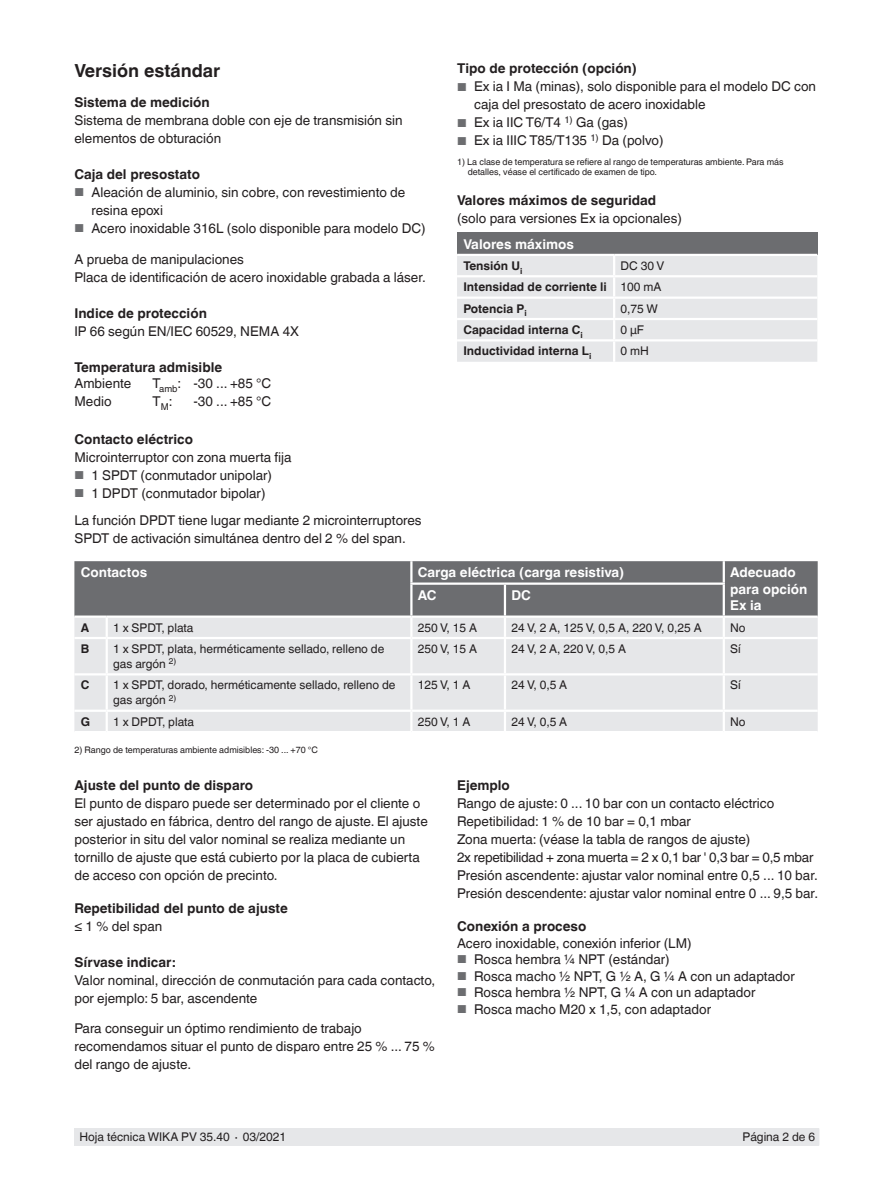
<style>
.page{position:relative;width:893px;height:1188px;background:#fff}
.page>*{position:absolute;margin:0;border:0;box-sizing:border-box;transform-origin:0 0}
.t1{font:700 18px "Helvetica World";color:#231f20}
.t2{font:13.5px/18px "Helvetica World";color:#231f20}
.t3{font:700 13.5px "Helvetica World";color:#231f20}
.t4{font:700 13.5px/16.5px "Helvetica World";color:#fff}
.t5{font:12px/15px "Helvetica World";color:#231f20}
.t6{font:700 12px/21.3px "Helvetica World";color:#231f20}
.t7{font:9px/10.5px "Helvetica World";color:#231f20}
.s1{font-size:11.55px;color:#6c6d70}
.s2{font-weight:400}
</style>
<div class="page">
<div style="left:75px;top:1128px;width:744px;height:17px;background:#e6e7e9"></div>
<div style="left:74px;top:639px;width:744px;height:92px;background:#e6e7e9"></div>
<svg style="left:74px;top:561px;width:744px;height:76px;background:#929395"></svg>
<hr style="left:106px;top:639px;width:2px;height:34px;background:#fff">
<hr style="left:410px;top:639px;width:3px;height:34px;background:#fff">
<hr style="left:504px;top:639px;width:2px;height:34px;background:#fff">
<hr style="left:723px;top:639px;width:2px;height:34px;background:#fff">
<hr style="left:74px;top:673px;width:33px;height:3px;background:#fff">
<hr style="left:107px;top:673px;width:304px;height:3px;background:#fff">
<hr style="left:106px;top:676px;width:2px;height:34px;background:#fff">
<hr style="left:411px;top:673px;width:94px;height:3px;background:#fff">
<hr style="left:410px;top:676px;width:3px;height:34px;background:#fff">
<hr style="left:505px;top:673px;width:219px;height:3px;background:#fff">
<hr style="left:504px;top:676px;width:2px;height:34px;background:#fff">
<hr style="left:724px;top:673px;width:94px;height:3px;background:#fff">
<hr style="left:723px;top:676px;width:2px;height:34px;background:#fff">
<hr style="left:74px;top:710px;width:33px;height:2px;background:#fff">
<hr style="left:107px;top:710px;width:304px;height:2px;background:#fff">
<svg style="left:106px;top:712px;width:2px;height:19px"></svg>
<hr style="left:411px;top:710px;width:94px;height:2px;background:#fff">
<hr style="left:410px;top:712px;width:3px;height:19px;background:#fff">
<hr style="left:505px;top:710px;width:219px;height:2px;background:#fff">
<svg style="left:504px;top:712px;width:2px;height:19px"></svg>
<hr style="left:724px;top:710px;width:94px;height:2px;background:#fff">
<svg style="left:723px;top:712px;width:2px;height:19px"></svg>
<div style="left:457px;top:232px;width:360px;height:23px;background:#6c6d70"></div>
<hr style="left:457px;top:254px;width:157px;height:2px;background:#fff">
<hr style="left:614px;top:254px;width:203px;height:2px;background:#fff">
<svg style="left:457px;top:256px;width:360px;height:106px;background:#e7e8ea"></svg>
<hr style="left:457px;top:339px;width:157px;height:3px;background:#fff">
<hr style="left:614px;top:339px;width:203px;height:3px;background:#fff">
<hr style="left:613px;top:342px;width:2px;height:20px;background:#fff">
<h1 class="t1" style="left:74px;top:60px;width:147px">Versión estándar</h1>
<p class="t3" style="left:74px;top:94px;width:137px">Sistema de medición</p>
<p class="t2" style="left:74px;top:111px;width:330px">Sistema de membrana doble con eje de transmisión sin elementos de obturación</p>
<p class="t3" style="left:74px;top:166px;width:127px">Caja del presostato</p>
<p class="t2" style="left:91px;top:183px;width:315px;text-indent:-17px"><span class="s1">■</span> Aleación de aluminio, sin cobre, con revestimiento de resina epoxi</p>
<p class="t2" style="left:74px;top:219px;width:353px"><span class="s1">■</span> Acero inoxidable 316L (solo disponible para modelo DC)</p>
<p class="t2" style="left:74px;top:251px;width:353px">A prueba de manipulaciones<br>Placa de identificación de acero inoxidable grabada a láser.</p>
<p class="t3" style="left:74px;top:306px;width:134px">Indice de protección</p>
<p class="t2" style="left:74px;top:323px;width:226px">IP 66 según EN/IEC 60529, NEMA 4X</p>
<p class="t3" style="left:74px;top:360px;width:149px">Temperatura admisible</p>
<p class="t2" style="left:74px;top:374px;width:58px">Ambiente</p>
<p class="t2" style="left:153px;top:374px;width:120px">T<sub>amb</sub>: -30 ... +85 °C</p>
<p class="t2" style="left:74px;top:392px;width:39px">Medio</p>
<p class="t2" style="left:153px;top:392px;width:21px">T<sub>M</sub>:</p>
<p class="t2" style="left:193px;top:392px;width:79px">-30 ... +85 °C</p>
<p class="t3" style="left:74px;top:432px;width:120px">Contacto eléctrico</p>
<p class="t2" style="left:74px;top:449px;width:219px">Microinterruptor con zona muerta fija</p>
<p class="t2" style="left:74px;top:467px;width:199px"><span class="s1">■</span> 1 SPDT (conmutador unipolar)</p>
<p class="t2" style="left:74px;top:480px;width:349px;line-height:27px"><span class="s1">■</span> 1 DPDT (conmutador bipolar)<br>La función DPDT tiene lugar mediante 2 microinterruptores</p>
<p class="t2" style="left:74px;top:530px;width:333px">SPDT de activación simultánea dentro del 2 % del span.</p>
<p class="t4" style="left:81px;top:564px;width:68px">Contactos</p>
<p class="t4" style="left:418px;top:564px;width:208px">Carga eléctrica (carga resistiva)</p>
<p class="t4" style="left:730px;top:564px;width:79px">Adecuado para opción<br>Ex ia</p>
<p class="t3" style="left:457px;top:61px;width:181px">Tipo de protección (opción)</p>
<p class="t2" style="left:474px;top:78px;width:343px;text-indent:-17px"><span class="s1">■</span> Ex ia I Ma (minas), solo disponible para el modelo DC con caja del presostato de acero inoxidable</p>
<p class="t2" style="left:457px;top:114px;width:172px"><span class="s1">■</span> Ex ia IIC T6/T4 <sup>1)</sup> Ga (gas)</p>
<p class="t2" style="left:457px;top:132px;width:208px"><span class="s1">■</span> Ex ia IIIC T85/T135 <sup>1)</sup> Da (polvo)</p>
<p class="t7" style="left:468px;top:157px;width:317px;text-indent:-11px">1) La clase de temperatura se refiere al rango de temperaturas ambiente. Para más detalles, véase el certificado de examen de tipo.</p>
<p class="t3" style="left:457px;top:193px;width:201px">Valores máximos de seguridad</p>
<p class="t2" style="left:457px;top:210px;width:226px">(solo para versiones Ex ia opcionales)</p>
<p class="t4" style="left:463px;top:236px;width:112px">Valores máximos</p>
<p class="t6" style="left:463px;top:255px;width:60px">Tensión U<sub>i</sub></p>
<p class="t6" style="left:463px;top:255px;width:202px;text-indent:157px"><span class="s2">DC 30 V<br></span>Intensidad de corriente li <span class="s2">100 mA<br></span>Potencia P<sub>i</sub></p>
<p class="t5" style="left:620px;top:301px;width:39px">0,75 W</p>
<p class="t6" style="left:463px;top:319px;width:121px">Capacidad interna C<sub>i</sub></p>
<p class="t5" style="left:620px;top:322px;width:25px">0 μF</p>
<p class="t6" style="left:463px;top:341px;width:129px">Inductividad interna L<sub>i</sub></p>
<p class="t5" style="left:620px;top:344px;width:30px">0 mH</p>
<p class="t4" style="left:418px;top:587px;width:20px">AC</p>
<p class="t4" style="left:511px;top:587px;width:21px">DC</p>
<p class="t6" style="left:81px;top:617px;width:10px">A</p>
<p class="t5" style="left:113px;top:620px;width:82px">1 x SPDT, plata</p>
<p class="t5" style="left:418px;top:620px;width:61px">250 V, 15 A</p>
<p class="t5" style="left:511px;top:620px;width:192px">24 V, 2 A, 125 V, 0,5 A, 220 V, 0,25 A</p>
<p class="t5" style="left:730px;top:620px;width:17px">No</p>
<p class="t6" style="left:81px;top:638px;width:10px">B</p>
<p class="t5" style="left:113px;top:641px;width:273px">1 x SPDT, plata, herméticamente sellado, relleno de gas argón <sup>2)</sup></p>
<p class="t5" style="left:418px;top:641px;width:61px">250 V, 15 A</p>
<p class="t5" style="left:511px;top:641px;width:116px">24 V, 2 A, 220 V, 0,5 A</p>
<p class="t5" style="left:730px;top:641px;width:12px">Sí</p>
<p class="t6" style="left:81px;top:675px;width:10px">C</p>
<p class="t5" style="left:113px;top:678px;width:284px">1 x SPDT, dorado, herméticamente sellado, relleno de gas argón <sup>2)</sup></p>
<p class="t5" style="left:418px;top:678px;width:54px">125 V, 1 A</p>
<p class="t5" style="left:511px;top:678px;width:57px">24 V, 0,5 A</p>
<p class="t5" style="left:730px;top:678px;width:12px">Sí</p>
<p class="t6" style="left:81px;top:711px;width:11px">G</p>
<p class="t5" style="left:113px;top:714px;width:83px">1 x DPDT, plata</p>
<p class="t5" style="left:418px;top:714px;width:54px">250 V, 1 A</p>
<p class="t5" style="left:511px;top:714px;width:57px">24 V, 0,5 A</p>
<p class="t5" style="left:730px;top:714px;width:17px">No</p>
<p class="t7" style="left:74px;top:744px;width:245px">2) Rango de temperaturas ambiente admisibles: -30 ... +70 °C</p>
<p class="t3" style="left:74px;top:778px;width:180px">Ajuste del punto de disparo</p>
<p class="t2" style="left:74px;top:795px;width:355px">El punto de disparo puede ser determinado por el cliente o ser ajustado en fábrica, dentro del rango de ajuste. El ajuste posterior in situ del valor nominal se realiza mediante un tornillo de ajuste que está cubierto por la placa de cubierta de acceso con opción de precinto.</p>
<p class="t3" style="left:74px;top:901px;width:215px">Repetibilidad del punto de ajuste</p>
<p class="t2" style="left:74px;top:918px;width:89px">≤ 1 % del span</p>
<p class="t3" style="left:74px;top:955px;width:103px">Sírvase indicar:</p>
<p class="t2" style="left:74px;top:972px;width:362px">Valor nominal, dirección de conmutación para cada contacto, por ejemplo: 5 bar, ascendente</p>
<p class="t2" style="left:74px;top:1020px;width:362px">Para conseguir un óptimo rendimiento de trabajo recomendamos situar el punto de disparo entre 25 % ... 75 % del rango de ajuste.</p>
<p class="t3" style="left:457px;top:778px;width:54px">Ejemplo</p>
<p class="t2" style="left:457px;top:794px;width:363px">Rango de ajuste: 0 ... 10 bar con un contacto eléctrico Repetibilidad: 1 % de 10 bar = 0,1 mbar<br>Zona muerta: (véase la tabla de rangos de ajuste)<br>2x repetibilidad + zona muerta = 2 x 0,1 bar ' 0,3 bar = 0,5 mbar Presión ascendente: ajustar valor nominal entre 0,5 ... 10 bar.<br>Presión descendente: ajustar valor nominal entre 0 ... 9,5 bar.</p>
<p class="t3" style="left:457px;top:919px;width:131px">Conexión a proceso</p>
<p class="t2" style="left:457px;top:934px;width:236px">Acero inoxidable, conexión inferior (LM)</p>
<p class="t2" style="left:457px;top:950px;width:214px"><span class="s1">■</span> Rosca hembra ¼ NPT (estándar)</p>
<p class="t2" style="left:457px;top:967px;width:339px"><span class="s1">■</span> Rosca macho ½ NPT, G ½ A, G ¼ A con un adaptador</p>
<p class="t2" style="left:457px;top:983px;width:300px"><span class="s1">■</span> Rosca hembra ½ NPT, G ¼ A con un adaptador</p>
<p class="t2" style="left:457px;top:1000px;width:255px"><span class="s1">■</span> Rosca macho M20 x 1,5, con adaptador</p>
<p class="t5" style="left:80px;top:1130px;width:208px">Hoja técnica WIKA PV 35.40 ∙ 03/2021</p>
<p class="t5" style="left:743px;top:1130px;width:74px">Página 2 de 6</p>
</div>
